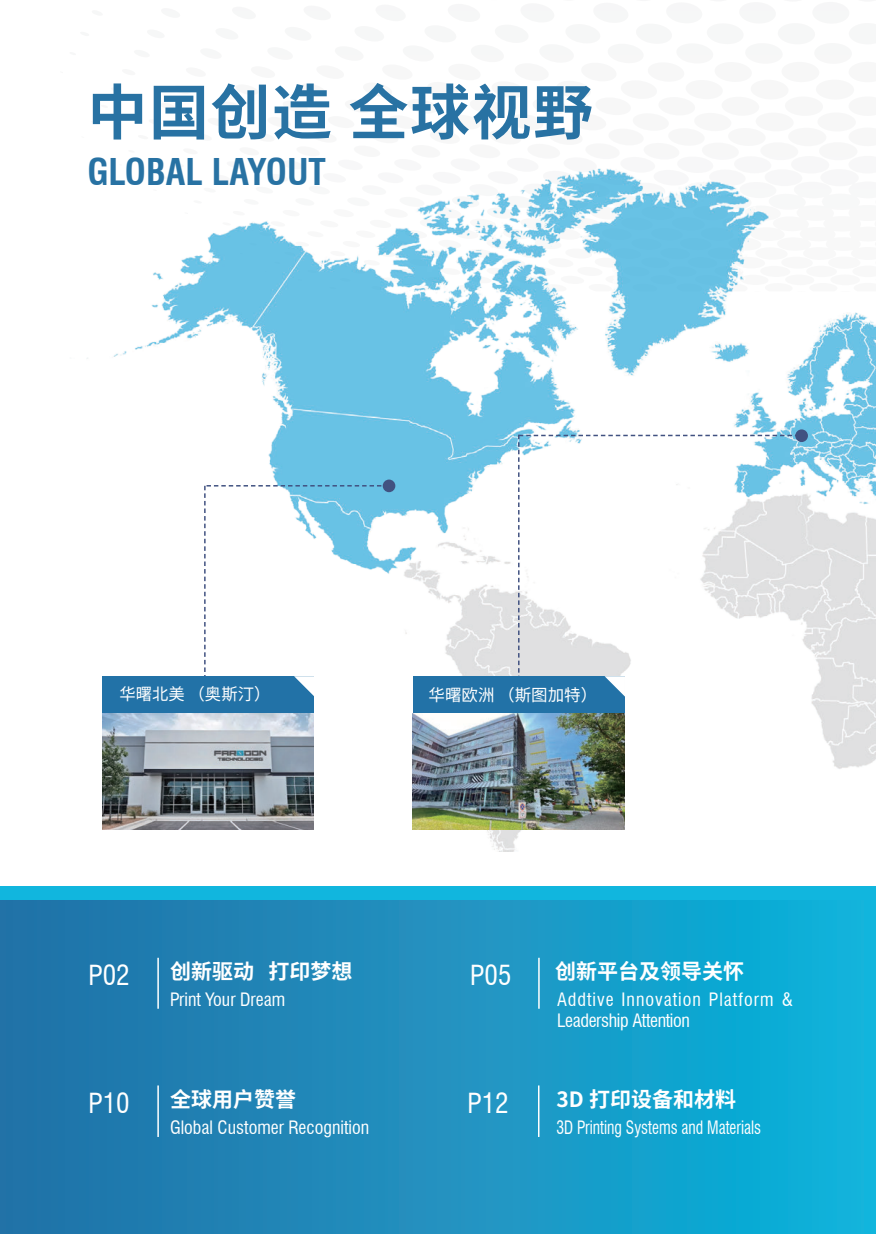
<style>
.page{position:relative;width:876px;height:1234px;background:#fff}
.page>*{position:absolute;margin:0;border:0;box-sizing:border-box;transform-origin:0 0}
.t1{font:700 60px "Source Han Sans CN";letter-spacing:.025em;color:#2872a3}
.t2{font:700 condensed 36px "Swiss 721 BT";color:#2872a3}
.t3{font:condensed 27px "Swiss 721 BT";color:#fff}
.t4{font:700 21px "Source Han Sans CN";color:#fff}
.t5{font:condensed 18px/21px "Swiss 721 BT";letter-spacing:.055em;color:#fff}
.t6{font:condensed 18px "Swiss 721 BT";color:#fff}
.t7{font:condensed 18px "Swiss 721 BT";color:#fff;scale:.87 1}
.t8{font:16.5px "Source Han Sans CN";color:#fff}
</style>
<div class="page">
<img style="left:87px;top:168px;width:789px;height:682px">
<div style="left:0;top:899px;width:876px;height:334px;background:linear-gradient(to right,#2670a5,#0fb4dc)"></div>
<hr style="left:157px;top:957px;width:2px;height:51px;background:#fff">
<hr style="left:538px;top:1085px;width:1px;height:51px;background:#fff">
<hr style="left:538px;top:957px;width:2px;height:51px;background:#fff">
<hr style="left:157px;top:1085px;width:2px;height:51px;background:#fff">
<div style="left:1px;top:886px;width:875px;height:13px;background:#11b6de"></div>
<div style="left:383px;top:479px;width:12px;height:13px;background:#415281;border-radius:50%"></div>
<div style="left:795px;top:429px;width:13px;height:13px;background:#415281;border-radius:50%"></div>
<div style="left:102px;top:676px;width:212px;height:38px;background:#2272a7"></div>
<img style="left:102px;top:713px;width:212px;height:116px">
<svg style="left:204px;top:485px;width:185px;height:315px"></svg>
<div style="left:413px;top:676px;width:211px;height:38px;background:#2272a7"></div>
<img style="left:413px;top:713px;width:211px;height:115px">
<svg style="left:518px;top:434px;width:281px;height:366px"></svg>
<h1 class="t1" style="left:87px;top:78px;width:507px">中国创造 全球视野</h1>
<h2 class="t2" style="left:87px;top:150px;width:240px">GLOBAL LAYOUT</h2>
<p class="t8" style="left:120px;top:685px;width:152px">华曙北美 （奥斯汀）</p>
<p class="t8" style="left:428px;top:685px;width:170px">华曙欧洲 （斯图加特）</p>
<h3 class="t3" style="left:88px;top:958px;width:43px">P02</h3>
<h3 class="t3" style="left:88px;top:1086px;width:43px">P10</h3>
<p class="t4" style="left:170px;top:959px;width:184px">创新驱动 打印梦想</p>
<p class="t6" style="left:170px;top:988px;width:117px">Print Your Dream</p>
<p class="t4" style="left:170px;top:1087px;width:127px">全球用户赞誉</p>
<p class="t6" style="left:170px;top:1116px;width:201px">Global Customer Recognition</p>
<h3 class="t3" style="left:470px;top:958px;width:43px">P05</h3>
<h3 class="t3" style="left:467px;top:1086px;width:43px">P12</h3>
<p class="t4" style="left:555px;top:959px;width:190px">创新平台及领导关怀</p>
<p class="t5" style="left:557px;top:988px;width:237px">Addtive Innovation Platform &amp;<br>Leadership Attention</p>
<p class="t4" style="left:556px;top:1087px;width:181px">3D 打印设备和材料</p>
<p class="t7" style="left:556px;top:1116px;width:237px">3D Printing Systems and Materials</p>
</div>
